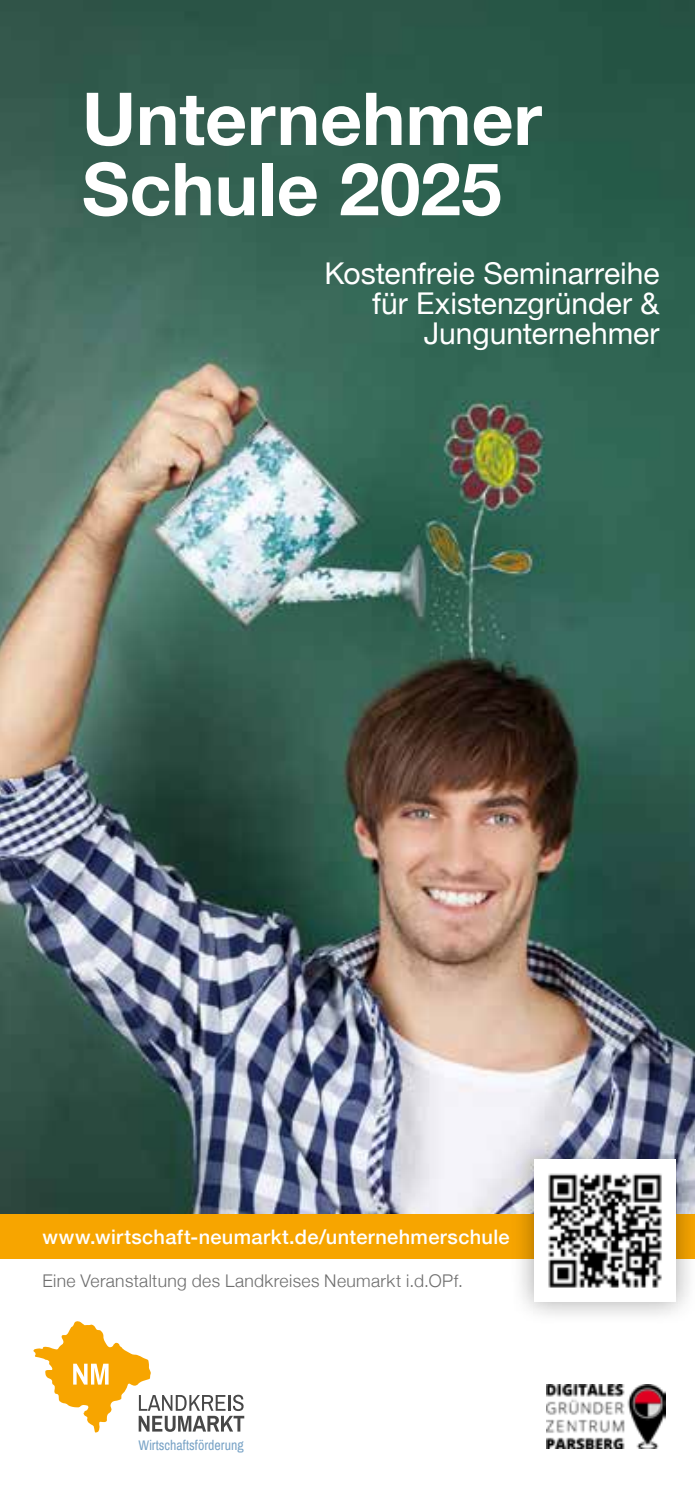
<style>
.page{position:relative;width:695px;height:1489px;background:#fff}
.page>*{position:absolute;margin:0;border:0;box-sizing:border-box;transform-origin:0 0}
.t1{font:700 73px/70.2px "Helvetica Neue";color:#fff}
.t2{font:30px/30px "Helvetica Neue";color:#fff;text-align:right}
.t3{font:500 20px "Helvetica Neue";letter-spacing:.015em;color:#fff}
.t4{font:300 17.5px "Helvetica Neue";letter-spacing:.02em;color:#6e6e6e}
.t5{font:14px "Archivo Narrow";color:#79a3c6}
</style>
<div class="page">
<img style="left:0;top:0;width:694px;height:1213px">
<img style="left:546px;top:1384px;width:119px;height:64px">
<div style="left:0;top:1213px;width:694px;height:45px;background:#f7a500"></div>
<div style="left:510px;top:1135px;width:184px;height:189px;background:#000;opacity:.35"></div>
<img style="left:534px;top:1159px;width:141px;height:142px">
<svg style="left:34px;top:1321px;width:210px;height:111px"></svg>
<h1 class="t1" style="left:82px;top:86px;width:461px">Unternehmer<br>Schule 2025</h1>
<p class="t2" style="left:324px;top:260px;width:336px">Kostenfreie Seminarreihe für Existenzgründer &amp;<br>Jungunternehmer</p>
<p class="t3" style="left:43px;top:1220px;width:468px">www.wirtschaft-neumarkt.de/unternehmerschule</p>
<p class="t4" style="left:43px;top:1266px;width:422px">Eine Veranstaltung des Landkreises Neumarkt i.d.OPf.</p>
<p class="t5" style="left:139px;top:1436px;width:107px">Wirtschaftsförderung</p>
</div>
